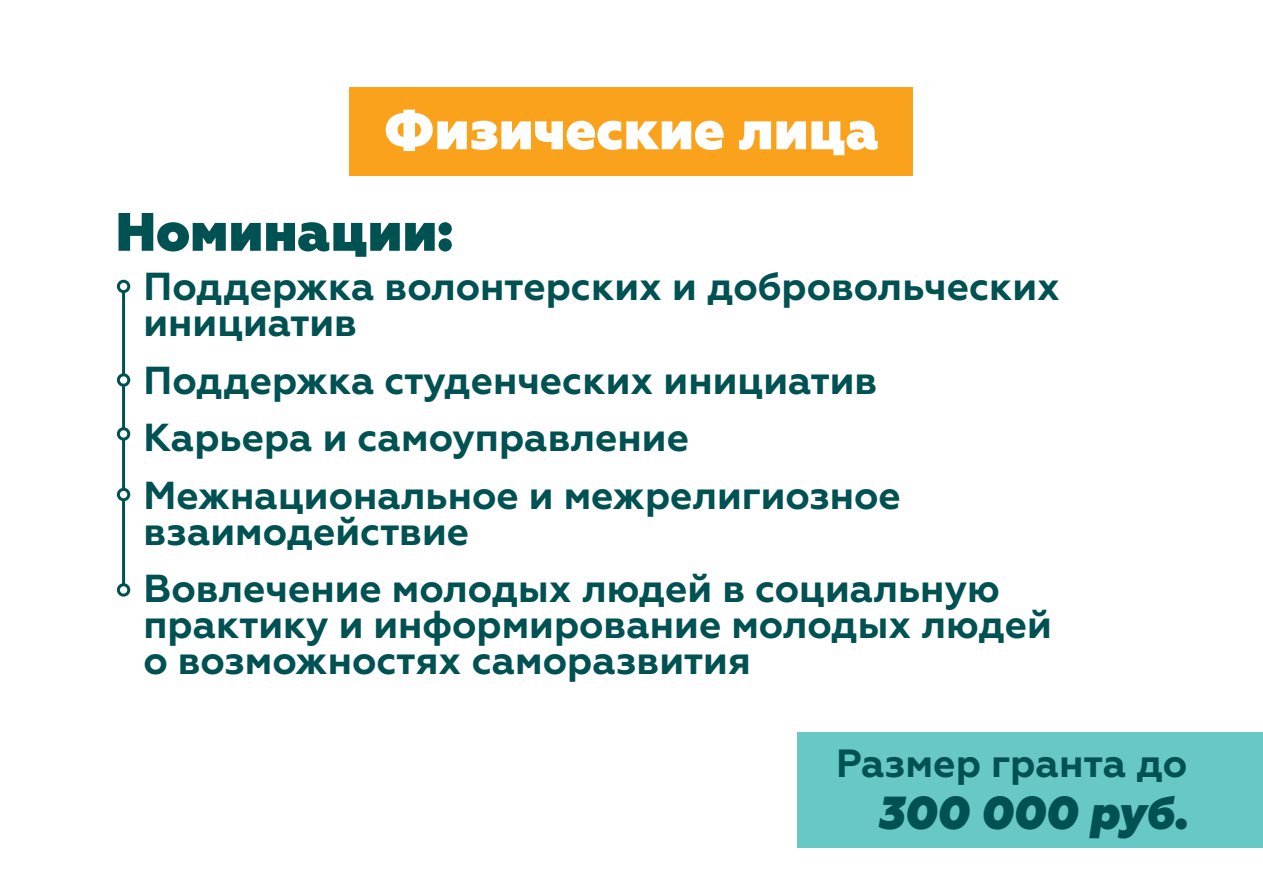
<style>
.page{position:relative;width:1263px;height:893px;background:#fff}
.page>*{position:absolute;margin:0;border:0;box-sizing:border-box;transform-origin:0 0}
.t1{font:800 54px "Geometria";color:#fff}
.t2{font:800 54px "Geometria";color:#005152}
.t3{font:italic 800 46.2px "Geometria";color:#005152}
.t4{font:700 39.3px "Geometria";color:#005152}
.t5{font:700 39px/57.6px "Geometria";color:#005152}
</style>
<div class="page">
<div style="left:350px;top:87px;width:563px;height:89px;background:#faa21b"></div>
<hr style="left:122px;top:288px;width:3px;height:297px;background:#005152">
<div style="left:118px;top:281px;width:11px;height:11px;background:#fff;border-radius:50%"></div>
<div style="left:117px;top:280px;width:13px;height:13px;border:3px solid #005152;border-radius:50%"></div>
<div style="left:118px;top:375px;width:11px;height:10px;background:#fff;border-radius:50%"></div>
<div style="left:117px;top:373px;width:13px;height:14px;border:3px solid #005152;border-radius:50%"></div>
<div style="left:118px;top:429px;width:11px;height:10px;background:#fff;border-radius:50%"></div>
<div style="left:117px;top:427px;width:13px;height:14px;border:3px solid #005152;border-radius:50%"></div>
<div style="left:118px;top:489px;width:11px;height:11px;background:#fff;border-radius:50%"></div>
<div style="left:117px;top:488px;width:13px;height:13px;border:3px solid #005152;border-radius:50%"></div>
<div style="left:117px;top:583px;width:13px;height:14px;border:3px solid #005152;border-radius:50%"></div>
<div style="left:797px;top:732px;width:466px;height:116px;background:#68c8c6"></div>
<h1 class="t1" style="left:384px;top:98px;width:497px">Физические лица</h1>
<h1 class="t2" style="left:116px;top:200px;width:339px">Номинации:</h1>
<p class="t5" style="left:143px;top:269px;width:918px;line-height:36px">Поддержка волонтерских и добровольческих инициатив</p>
<p class="t5" style="left:143px;top:352px;width:759px">Поддержка студенческих инициатив<br>Карьера и самоуправление<br>Межнациональное и межрелигиозное</p>
<p class="t5" style="left:143px;top:503px;width:858px">взаимодействие<br>Вовлечение молодых людей в социальную</p>
<p class="t5" style="left:143px;top:607px;width:910px;line-height:36px">практику и информирование молодых людей о возможностях саморазвития</p>
<p class="t4" style="left:836px;top:740px;width:353px">Размер гранта до</p>
<p class="t3" style="left:877px;top:785px;width:312px">300 000 руб.</p>
</div>
